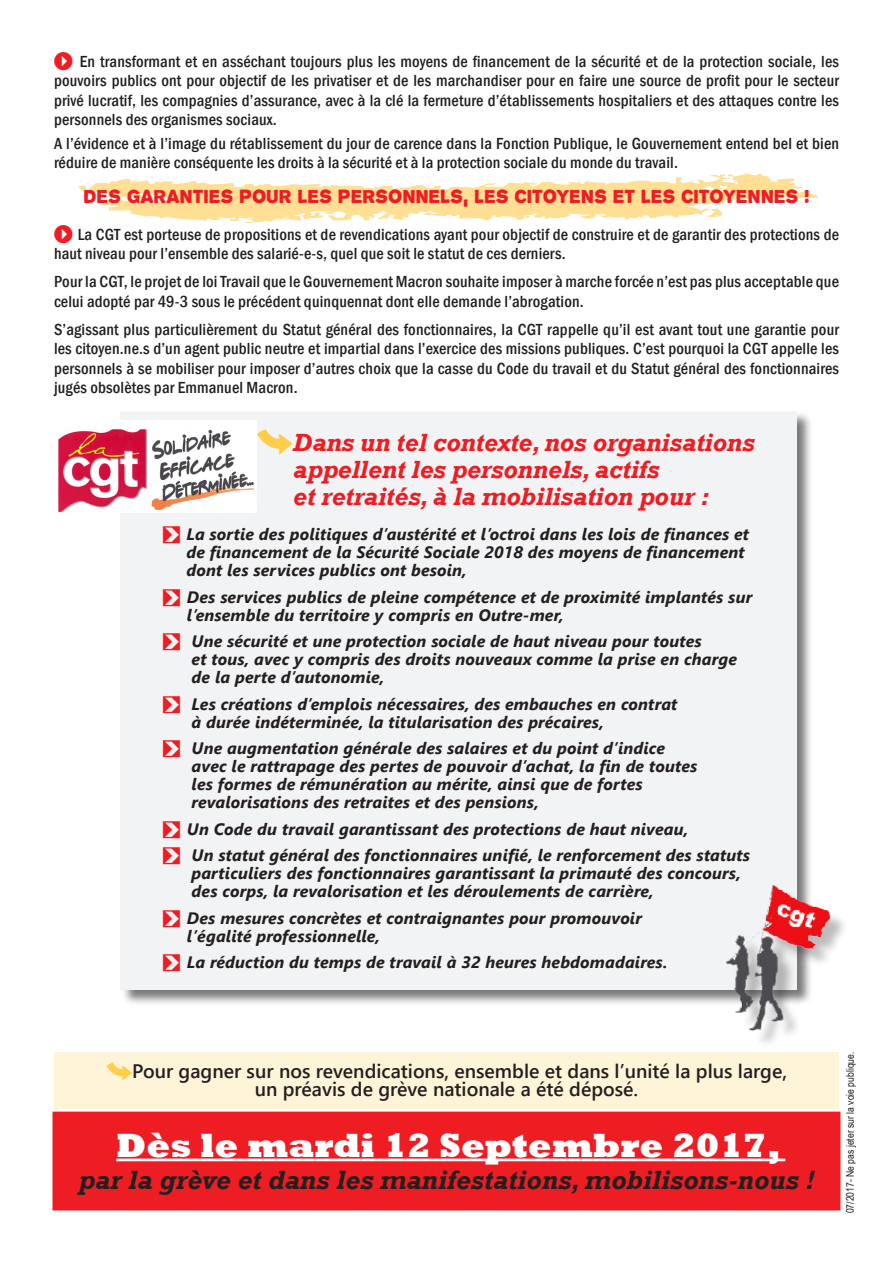
<style>
.page{position:relative;width:893px;height:1263px;background:#fff}
.page>*{position:absolute;margin:0;border:0;box-sizing:border-box;transform-origin:0 0}
.inter_1{font:800 34.5px "Rockwell";color:#fff}
.inter_1-2{font:italic 700 27px "Rockwell";color:#231f20}
.text_courant{font:italic 700 25.5px/27px "Rockwell";letter-spacing:-.01em;color:#ee1d23}
.inter_1-3{font:600 19.5px/18px "Segoe UI";color:#231f20;text-align:center}
.text_courant-2{font:500 condensed 16.5px/19.5px "Franklin Gothic";letter-spacing:.01em;color:#231f20}
.text_courant-3{font:italic 700 16.5px/18px "Segoe UI";letter-spacing:.01em;color:#231f20}
.inter_1-4{font:16.5px "Propaganda";color:#ee1d23}
.t1{font:10.5px "Arial Narrow";color:#231f20}
.s1{font-family:"Arrowstfb";font-weight:400;font-stretch:normal;font-size:18px;color:#ee1d23}
.s2{font-family:"Arrowstfb";font-weight:400;font-style:normal;font-size:27px;color:#fece4b}
.s3{font-family:"Arrowstfb";font-weight:400;font-style:normal;color:#ee1d23}
.s4{font-family:"Arrowstfb";font-weight:400;color:#fece4b}
</style>
<div class="page">
<svg style="left:78px;top:173px;width:740px;height:50px"></svg>
<div style="left:121px;top:411px;width:692px;height:595px;background:#231f20;opacity:.6"></div>
<div style="left:120px;top:411px;width:677px;height:578px;background:#f2f3f4"></div>
<div style="left:54px;top:1113px;width:785px;height:96px;background:#ee1d23"></div>
<hr style="left:116px;top:1158px;width:669px;height:3px;background:#fff">
<div style="left:52px;top:1111px;width:788px;height:99px;border:3px solid #ee1d23"></div>
<img style="left:58px;top:420px;width:198px;height:92px">
<div style="left:54px;top:1052px;width:785px;height:56px;background:#fef4d8"></div>
<img style="left:717px;top:877px;width:122px;height:160px">
<p class="text_courant-2" style="left:54px;top:51px;width:786px;text-align:justify"><span class="s1">I</span> En transformant et en asséchant toujours plus les moyens de financement de la sécurité et de la protection sociale, les pouvoirs publics ont pour objectif de les privatiser et de les marchandiser pour en faire une source de profit pour le secteur privé lucratif, les compagnies d’assurance, avec à la clé la fermeture d’établissements hospitaliers et des attaques contre les personnels des organismes sociaux.</p>
<p class="text_courant-2" style="left:54px;top:133px;width:787px">A l’évidence et à l’image du rétablissement du jour de carence dans la Fonction Publique, le Gouvernement entend bel et bien réduire de manière conséquente les droits à la sécurité et à la protection sociale du monde du travail.</p>
<p class="inter_1-4" style="left:84px;top:182px;width:727px">DES GARANTIES POUR LES PERSONNELS, LES CITOYENS ET LES CITOYENNES !</p>
<p class="text_courant-2" style="left:54px;top:224px;width:786px"><span class="s1">I</span> La CGT est porteuse de propositions et de revendications ayant pour objectif de construire et de garantir des protections de haut niveau pour l’ensemble des salarié-e-s, quel que soit le statut de ces derniers.</p>
<p class="text_courant-2" style="left:54px;top:272px;width:786px">Pour la CGT, le projet de loi Travail que le Gouvernement Macron souhaite imposer à marche forcée n’est pas plus acceptable que celui adopté par 49-3 sous le précédent quinquennat dont elle demande l’abrogation.</p>
<p class="text_courant-2" style="left:54px;top:320px;width:786px;text-align:justify">S’agissant plus particulièrement du Statut général des fonctionnaires, la CGT rappelle qu’il est avant tout une garantie pour les citoyen.ne.s d’un agent public neutre et impartial dans l’exercice des missions publiques. C’est pourquoi la CGT appelle les personnels à se mobiliser pour imposer d’autres choix que la casse du Code du travail et du Statut général des fonctionnaires jugés obsolètes par Emmanuel Macron.</p>
<p class="text_courant" style="left:293px;top:430px;width:463px;text-indent:-37px"><span class="s2">P</span>Dans un tel contexte, nos organisations appellent les personnels, actifs<br>et retraités, à la mobilisation pour :</p>
<p class="text_courant-3" style="left:187px;top:525px;width:564px;text-indent:-24px"><span class="s3">F</span> La sortie des politiques d’austérité et l’octroi dans les lois de finances et de financement de la Sécurité Sociale 2018 des moyens de financement dont les services publics ont besoin,</p>
<p class="text_courant-3" style="left:187px;top:587px;width:567px;text-indent:-24px"><span class="s3">F</span> Des services publics de pleine compétence et de proximité implantés sur l’ensemble du territoire y compris en Outre-mer,</p>
<p class="text_courant-3" style="left:192px;top:632px;width:547px;text-indent:-29px"><span class="s3">F</span> Une sécurité et une protection sociale de haut niveau pour toutes<br>et tous, avec y compris des droits nouveaux comme la prise en charge de la perte d’autonomie,</p>
<p class="text_courant-3" style="left:192px;top:694px;width:487px;text-indent:-29px"><span class="s3">F</span> Les créations d’emplois nécessaires, des embauches en contrat à durée indéterminée, la titularisation des précaires,</p>
<p class="text_courant-3" style="left:192px;top:739px;width:507px;text-indent:-29px"><span class="s3">F</span> Une augmentation générale des salaires et du point d’indice avec le rattrapage des pertes de pouvoir d’achat, la fin de toutes les formes de rémunération au mérite, ainsi que de fortes revalorisations des retraites et des pensions,</p>
<p class="text_courant-3" style="left:163px;top:819px;width:527px"><span class="s3">F</span> Un Code du travail garantissant des protections de haut niveau,</p>
<p class="text_courant-3" style="left:192px;top:846px;width:560px;text-indent:-29px"><span class="s3">F</span> Un statut général des fonctionnaires unifié, le renforcement des statuts particuliers des fonctionnaires garantissant la primauté des concours, des corps, la revalorisation et les déroulements de carrière,</p>
<p class="text_courant-3" style="left:187px;top:908px;width:456px;text-indent:-24px"><span class="s3">F</span> Des mesures concrètes et contraignantes pour promouvoir l’égalité professionnelle,</p>
<p class="text_courant-3" style="left:163px;top:953px;width:506px"><span class="s3">F</span> La réduction du temps de travail à 32 heures hebdomadaires.</p>
<p class="inter_1-3" style="left:106px;top:1062px;width:683px"><span class="s4">P</span>Pour gagner sur nos revendications, ensemble et dans l’unité la plus large, un préavis de grève nationale a été déposé.</p>
<p class="inter_1" style="left:116px;top:1126px;width:666px">Dès le mardi 12 Septembre 2017,</p>
<p class="inter_1-2" style="left:79px;top:1164px;width:737px">par la grève et dans les manifestations, mobilisons-nous !</p>
<p class="t1" style="left:842px;top:1213px;width:163px;rotate:-90deg">07/2017- Ne pas jeter sur la voie publique.</p>
</div>
